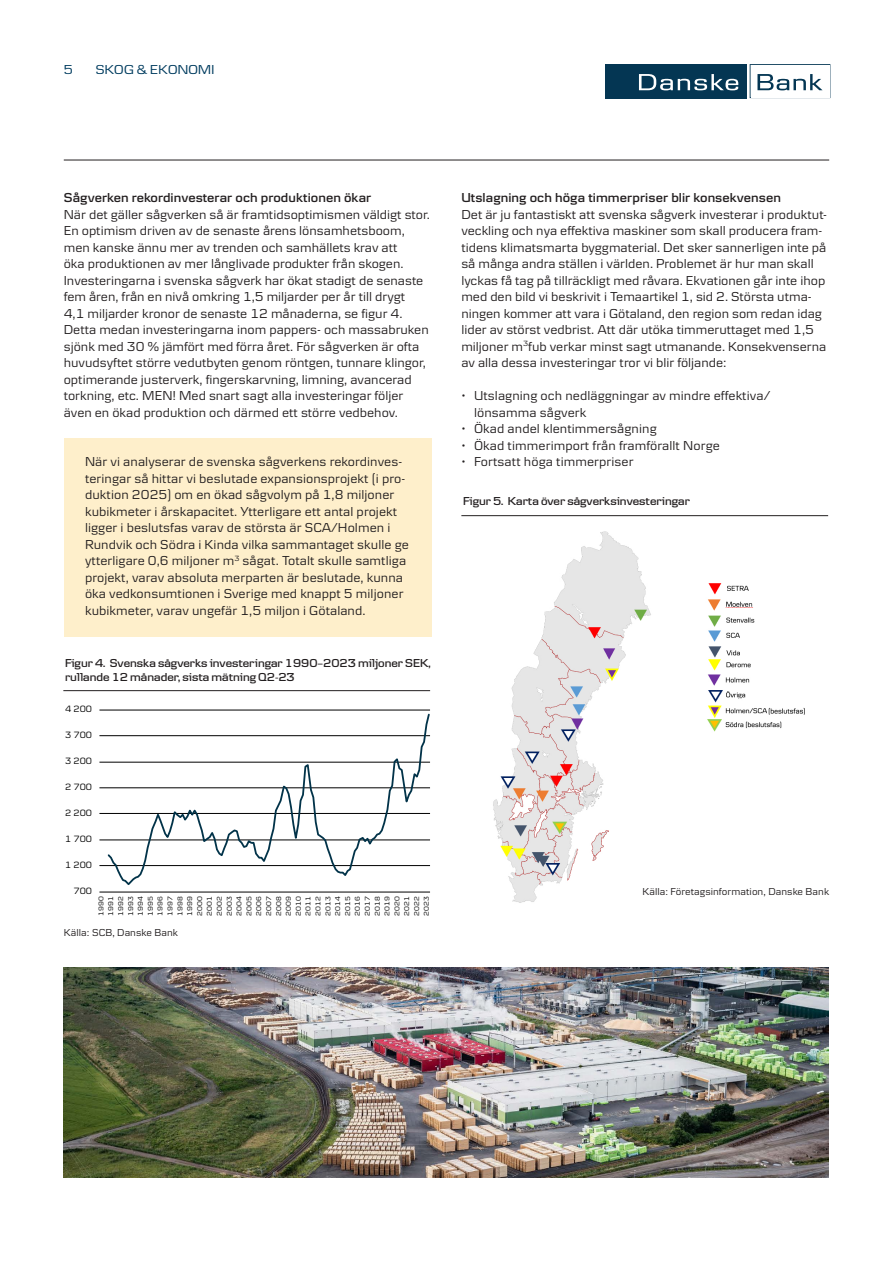
<style>
.page{position:relative;width:893px;height:1263px;background:#fff}
.page>*{position:absolute;margin:0;border:0;box-sizing:border-box;transform-origin:0 0}
.t1{font:13.5px/16.5px "Danske Textv 2";color:#231f20}
.t2{font:600 13.5px "Danske Textv 2";letter-spacing:.005em;color:#231f20}
.Brödtext{font:13.5px "Danske Headline";letter-spacing:.02em;color:#003c5f}
.Brödtext-2{font:600 12px/13.5px "Danske Headline";color:#231f20}
.t3{font:10.5px "Danske Textv 2";letter-spacing:.005em;color:#231f20}
.t4{font:9.45px "Danske Textv 2";color:#000}
.t5{font:7.2px/9.9px "Danske Textv 2";letter-spacing:.015em;color:#000;text-align:justify;scale:1.04 1}
</style>
<div class="page">
<hr style="left:64px;top:160px;width:765px;height:1px;background:#231f20">
<div style="left:605px;top:64px;width:141px;height:34px;background:#043653"></div>
<svg style="left:639px;top:74px;width:99px;height:16px"></svg>
<svg style="left:750px;top:64px;width:80px;height:34px"></svg>
<div style="left:64px;top:438px;width:368px;height:198px;background:#feefcb"></div>
<hr style="left:99px;top:865px;width:331px;height:1px;background:#000">
<hr style="left:99px;top:840px;width:331px;height:1px;background:#000">
<hr style="left:99px;top:813px;width:331px;height:1px;background:#000">
<hr style="left:99px;top:787px;width:331px;height:1px;background:#000">
<hr style="left:99px;top:762px;width:331px;height:1px;background:#000">
<hr style="left:99px;top:735px;width:331px;height:1px;background:#000">
<hr style="left:99px;top:710px;width:331px;height:1px;background:#000">
<hr style="left:99px;top:892px;width:331px;height:1px;background:#000">
<svg style="left:106px;top:713px;width:325px;height:172px"></svg>
<hr style="left:63px;top:690px;width:367px;height:1px;background:#231f20">
<img style="left:64px;top:967px;width:764px;height:211px">
<img style="left:493px;top:531px;width:289px;height:372px">
<img style="left:767px;top:704px;width:38px;height:13px">
<hr style="left:461px;top:515px;width:367px;height:1px;background:#231f20">
<p class="Brödtext" style="left:64px;top:61px;width:11px">5</p>
<p class="Brödtext" style="left:96px;top:62px;width:120px">SKOG &amp; EKONOMI</p>
<p class="t2" style="left:64px;top:190px;width:309px">Sågverken rekordinvesterar och produktionen ökar</p>
<p class="t1" style="left:64px;top:206px;width:368px">När det gäller sågverken så är framtidsoptimismen väldigt stor.<br>En optimism driven av de senaste årens lönsamhetsboom, men kanske ännu mer av trenden och samhällets krav att<br>öka produktionen av mer långlivade produkter från skogen.<br>Investeringarna i svenska sågverk har ökat stadigt de senaste fem åren, från en nivå omkring 1,5 miljarder per år till drygt<br>4,1 miljarder kronor de senaste 12 månaderna, se figur 4.<br>Detta medan investeringarna inom pappers- och massabruken sjönk med 30 % jämfört med förra året. För sågverken är ofta huvudsyftet större vedutbyten genom röntgen, tunnare klingor, optimerande justerverk, fingerskarvning, limning, avancerad torkning, etc. MEN! Med snart sagt alla investeringar följer även en ökad produktion och därmed ett större vedbehov.</p>
<p class="t1" style="left:85px;top:453px;width:325px">När vi analyserar de svenska sågverkens rekordinves&shy;teringar så hittar vi beslutade expansionsprojekt (i pro&shy;duktion 2025) om en ökad sågvolym på 1,8 miljoner kubikmeter i årskapacitet. Ytterligare ett antal projekt ligger i beslutsfas varav de största är SCA/Holmen i Rundvik och Södra i Kinda vilka sammantaget skulle ge ytterligare 0,6 miljoner m<sup>3</sup> sågat. Totalt skulle samtliga projekt, varav absoluta merparten är beslutade, kunna öka vedkonsumtionen i Sverige med knappt 5 miljoner kubikmeter, varav ungefär 1,5 miljon i Götaland.</p>
<p class="Brödtext-2" style="left:65px;top:656px;width:367px">Figur 4. Svenska sågverks investeringar 1990–2023 miljoner SEK, rullande 12 månader, sista mätning Q2-23</p>
<p class="t4" style="left:65px;top:703px;width:28px">4 200</p>
<p class="t4" style="left:65px;top:729px;width:28px">3 700</p>
<p class="t4" style="left:65px;top:756px;width:28px">3 200</p>
<p class="t4" style="left:65px;top:781px;width:28px">2 700</p>
<p class="t4" style="left:65px;top:807px;width:28px">2 200</p>
<p class="t4" style="left:65px;top:833px;width:28px">1 700</p>
<p class="t4" style="left:65px;top:859px;width:28px">1 200</p>
<p class="t4" style="left:74px;top:886px;width:20px">700</p>
<p class="t5" style="left:96px;top:916px;width:20px;rotate:-90deg">1990<br>1991<br>1992<br>1993<br>1994<br>1995<br>1996<br>1997<br>1998<br>1999<br>2000<br>2001<br>2002<br>2003<br>2004<br>2005<br>2006<br>2007<br>2008<br>2009<br>2010<br>2011<br>2012<br>2013<br>2014<br>2015<br>2016<br>2017<br>2018<br>2019<br>2020<br>2021<br>2022<br>2023</p>
<p class="t3" style="left:64px;top:926px;width:116px">Källa: SCB, Danske Bank</p>
<p class="t2" style="left:461px;top:190px;width:321px">Utslagning och höga timmerpriser blir konsekvensen</p>
<p class="t1" style="left:461px;top:206px;width:367px">Det är ju fantastiskt att svenska sågverk investerar i produktut&shy;veckling och nya effektiva maskiner som skall producera fram&shy;tidens klimatsmarta byggmaterial. Det sker sannerligen inte på så många andra ställen i världen. Problemet är hur man skall lyckas få tag på tillräckligt med råvara. Ekvationen går inte ihop med den bild vi beskrivit i Temaartikel 1, sid 2. Största utma&shy;ningen kommer att vara i Götaland, den region som redan idag lider av störst vedbrist. Att där utöka timmeruttaget med 1,5 miljoner m<sup>3</sup>fub verkar minst sagt utmanande. Konsekvenserna av alla dessa investeringar tror vi blir följande:</p>
<p class="t1" style="left:474px;top:387px;width:298px;text-indent:-13px">• Utslagning och nedläggningar av mindre effektiva/ lönsamma sågverk</p>
<p class="t1" style="left:461px;top:420px;width:197px">• Ökad andel klentimmersågning</p>
<p class="t1" style="left:461px;top:437px;width:260px">• Ökad timmerimport från framförallt Norge</p>
<p class="t1" style="left:461px;top:453px;width:174px">• Fortsatt höga timmerpriser</p>
<p class="Brödtext-2" style="left:463px;top:494px;width:228px">Figur 5. Karta över sågverksinvesteringar</p>
<p class="t3" style="left:642px;top:885px;width:188px">Källa: Företagsinformation, Danske Bank</p>
</div>
